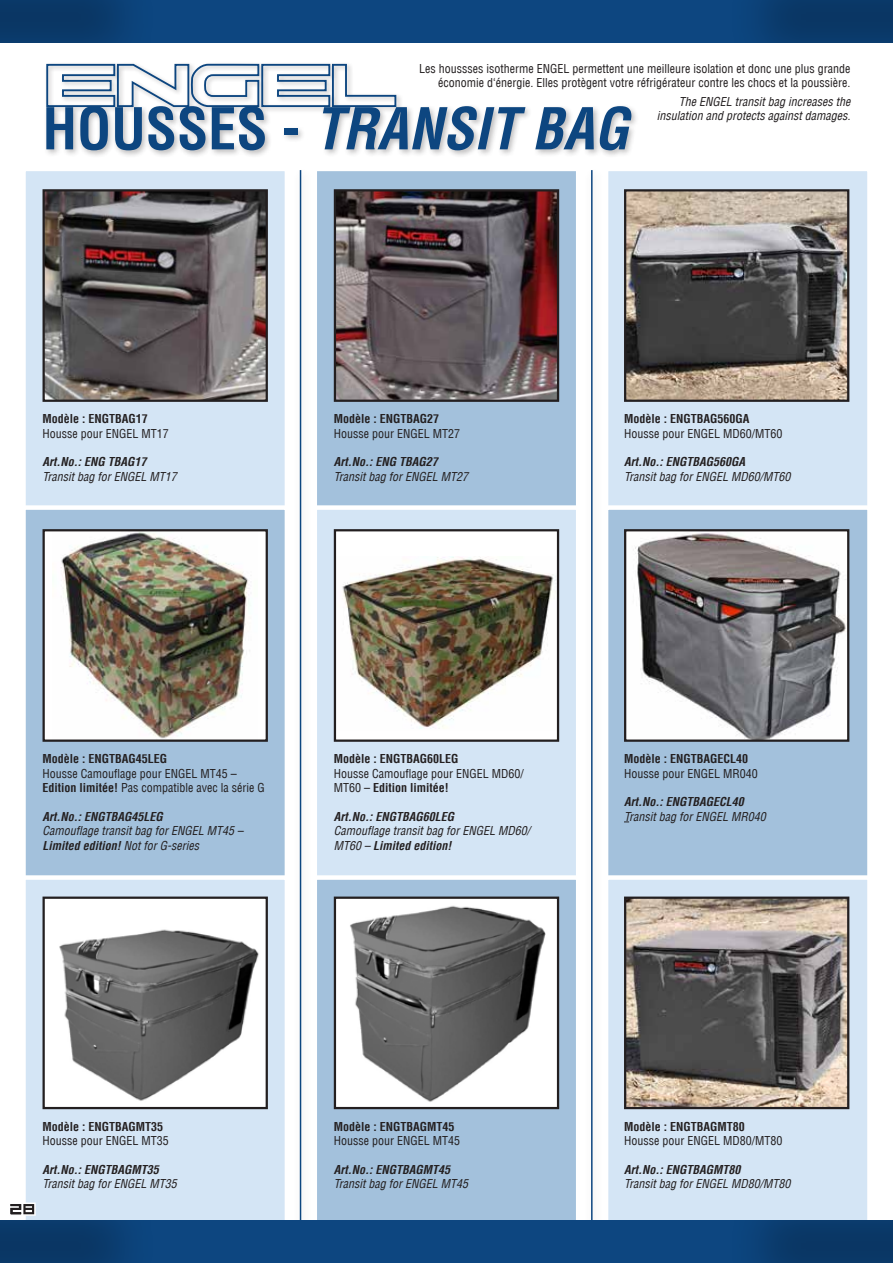
<style>
.page{position:relative;width:893px;height:1263px;background:#fff}
.page>*{position:absolute;margin:0;border:0;box-sizing:border-box;transform-origin:0 0}
.t1{font:italic 700 condensed 56.25px "Helvetica LT";color:#0d4680}
.t2{font:condensed 12px/14.4px "Helvetica LT";color:#231f20}
.t3{font:italic condensed 12px/14.4px "Helvetica LT";color:#231f20}
.t4{font:italic 700 condensed 12px "Helvetica LT";color:#231f20}
.t5{font:700 condensed 12px "Helvetica LT";color:#231f20}
.s1{font-style:normal}
.s2{font-weight:700}
</style>
<div class="page">
<hr style="left:300px;top:170px;width:1px;height:1057px;background:#0d4680">
<hr style="left:591px;top:170px;width:2px;height:1057px;background:#0d4680">
<div style="left:25px;top:171px;width:260px;height:332px;background:#d4e5f5"></div>
<div style="left:25px;top:503px;width:260px;height:370px;background:#a3c1dc"></div>
<div style="left:317px;top:171px;width:259px;height:332px;background:#a3c1dc"></div>
<div style="left:317px;top:503px;width:259px;height:370px;background:#d4e5f5"></div>
<div style="left:608px;top:171px;width:259px;height:332px;background:#d4e5f5"></div>
<div style="left:608px;top:503px;width:260px;height:370px;background:#a3c1dc"></div>
<img style="left:337px;top:192px;width:219px;height:207px">
<div style="left:334px;top:189px;width:225px;height:213px;border:2px solid #231f20"></div>
<div style="left:335px;top:530px;width:223px;height:211px;background:#fff"></div>
<img style="left:342px;top:556px;width:214px;height:173px">
<div style="left:334px;top:529px;width:225px;height:213px;border:2px solid #231f20"></div>
<div style="left:44px;top:530px;width:223px;height:211px;background:#fff"></div>
<img style="left:61px;top:532px;width:190px;height:207px">
<div style="left:43px;top:529px;width:225px;height:213px;border:2px solid #231f20"></div>
<img style="left:627px;top:532px;width:219px;height:207px">
<div style="left:624px;top:529px;width:225px;height:213px;border:2px solid #231f20"></div>
<img style="left:46px;top:192px;width:219px;height:207px">
<div style="left:43px;top:189px;width:225px;height:213px;border:2px solid #231f20"></div>
<img style="left:627px;top:192px;width:219px;height:207px">
<div style="left:624px;top:189px;width:225px;height:213px;border:2px solid #231f20"></div>
<svg style="left:46px;top:63px;width:351px;height:40px"></svg>
<div style="left:44px;top:103px;width:595px;height:55px;background:#231f20;opacity:.3"></div>
<svg style="left:608px;top:873px;width:260px;height:345px;background:#d4e5f4"></svg>
<img style="left:627px;top:899px;width:219px;height:207px">
<div style="left:624px;top:896px;width:225px;height:213px;border:2px solid #231f20"></div>
<svg style="left:25px;top:873px;width:260px;height:345px;background:#d5e5f4"></svg>
<div style="left:317px;top:873px;width:259px;height:345px;background:#a3c1dc"></div>
<img style="left:337px;top:899px;width:219px;height:207px">
<div style="left:334px;top:896px;width:225px;height:213px;border:2px solid #231f20"></div>
<div style="left:44px;top:898px;width:223px;height:210px;background:#fff"></div>
<img style="left:59px;top:929px;width:200px;height:172px">
<div style="left:43px;top:896px;width:225px;height:213px;border:2px solid #231f20"></div>
<div style="left:0;top:0;width:893px;height:44px;background:#231f20;opacity:.3"></div>
<div style="left:0;top:1218px;width:893px;height:45px;background:#231f20;opacity:.3"></div>
<svg style="left:10px;top:1202px;width:26px;height:14px"></svg>
<p class="t2" style="left:419px;top:61px;width:433px;text-align:right">Les houssses isotherme ENGEL permettent une meilleure isolation et donc une plus grande économie d‘énergie. Elles protègent votre réfrigérateur contre les chocs et la poussière.</p>
<p class="t3" style="left:657px;top:94px;width:195px;text-align:right">The ENGEL transit bag increases the insulation and protects against damages.</p>
<h1 class="t1" style="left:43px;top:94px;width:588px"><span class="s1">HOUSSES -</span> TRANSIT BAG</h1>
<p class="t5" style="left:43px;top:411px;width:107px">Modèle : ENGTBAG17</p>
<p class="t2" style="left:43px;top:426px;width:128px">Housse pour ENGEL MT17</p>
<p class="t4" style="left:43px;top:454px;width:106px">Art.No.: ENG TBAG17</p>
<p class="t3" style="left:43px;top:469px;width:136px">Transit bag for ENGEL MT17</p>
<p class="t5" style="left:334px;top:411px;width:107px">Modèle : ENGTBAG27</p>
<p class="t2" style="left:334px;top:426px;width:128px">Housse pour ENGEL MT27</p>
<p class="t4" style="left:334px;top:454px;width:106px">Art.No.: ENG TBAG27</p>
<p class="t3" style="left:334px;top:469px;width:136px">Transit bag for ENGEL MT27</p>
<p class="t5" style="left:624px;top:411px;width:127px">Modèle : ENGTBAG560GA</p>
<p class="t2" style="left:624px;top:426px;width:160px">Housse pour ENGEL MD60/MT60</p>
<p class="t4" style="left:624px;top:454px;width:123px">Art.No.: ENGTBAG560GA</p>
<p class="t3" style="left:624px;top:469px;width:168px">Transit bag for ENGEL MD60/MT60</p>
<p class="t5" style="left:43px;top:751px;width:126px">Modèle : ENGTBAG45LEG</p>
<p class="t2" style="left:43px;top:766px;width:224px">Housse Camouflage pour ENGEL MT45 –<br><span class="s2">Edition limitée!</span> Pas compatible avec la série G</p>
<p class="t4" style="left:43px;top:809px;width:122px">Art.No.: ENGTBAG45LEG</p>
<p class="t3" style="left:43px;top:823px;width:202px">Camouflage transit bag for ENGEL MT45 –<br><span class="s2">Limited edition!</span> Not for G-series</p>
<p class="t5" style="left:334px;top:751px;width:126px">Modèle : ENGTBAG60LEG</p>
<p class="t2" style="left:334px;top:766px;width:191px">Housse Camouflage pour ENGEL MD60/<br>MT60 – <span class="s2">Edition limitée!</span></p>
<p class="t4" style="left:334px;top:809px;width:122px">Art.No.: ENGTBAG60LEG</p>
<p class="t3" style="left:334px;top:823px;width:198px">Camouflage transit bag for ENGEL MD60/<br>MT60 – <span class="s2">Limited edition!</span></p>
<p class="t5" style="left:624px;top:751px;width:126px">Modèle : ENGTBAGECL40</p>
<p class="t2" style="left:624px;top:766px;width:135px">Housse pour ENGEL MR040</p>
<p class="t4" style="left:624px;top:794px;width:121px">Art.No.: ENGTBAGECL40</p>
<p class="t3" style="left:624px;top:809px;width:143px">Transit bag for ENGEL MR040</p>
<p class="t5" style="left:43px;top:1118px;width:122px">Modèle : ENGTBAGMT35</p>
<p class="t2" style="left:43px;top:1133px;width:128px">Housse pour ENGEL MT35</p>
<p class="t4" style="left:43px;top:1162px;width:118px">Art.No.: ENGTBAGMT35</p>
<p class="t3" style="left:43px;top:1176px;width:136px">Transit bag for ENGEL MT35</p>
<p class="t5" style="left:334px;top:1118px;width:122px">Modèle : ENGTBAGMT45</p>
<p class="t2" style="left:334px;top:1133px;width:128px">Housse pour ENGEL MT45</p>
<p class="t4" style="left:334px;top:1162px;width:118px">Art.No.: ENGTBAGMT45</p>
<p class="t3" style="left:334px;top:1176px;width:136px">Transit bag for ENGEL MT45</p>
<p class="t5" style="left:624px;top:1118px;width:122px">Modèle : ENGTBAGMT80</p>
<p class="t2" style="left:624px;top:1133px;width:160px">Housse pour ENGEL MD80/MT80</p>
<p class="t4" style="left:624px;top:1162px;width:118px">Art.No.: ENGTBAGMT80</p>
<p class="t3" style="left:624px;top:1176px;width:168px">Transit bag for ENGEL MD80/MT80</p>
</div>
